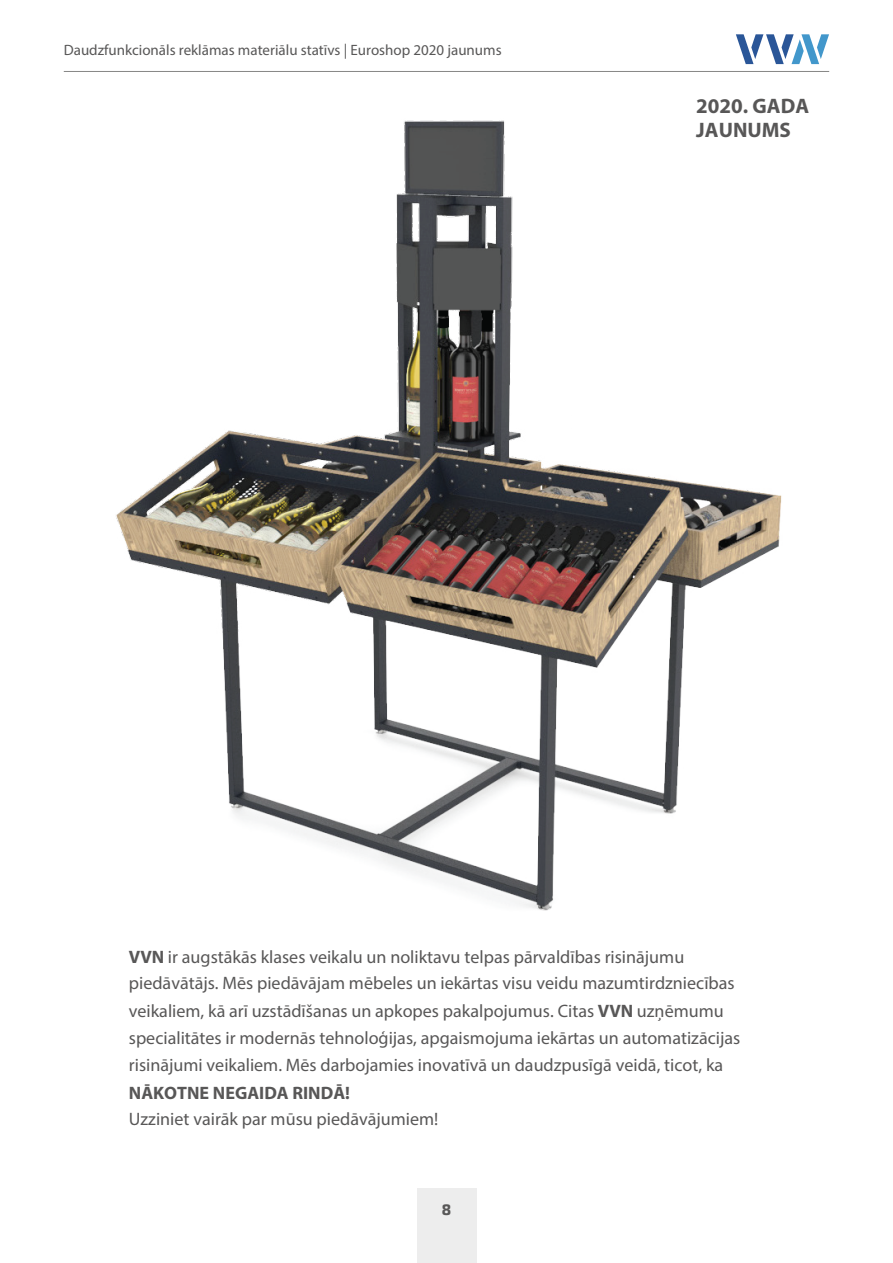
<style>
.page{position:relative;width:893px;height:1263px;background:#fff}
.page>*{position:absolute;margin:0;border:0;box-sizing:border-box;transform-origin:0 0}
.t1{font:700 21px/24px "Myriad Pro";color:#585757}
.t2{font:18px/27.2px "Myriad Pro";color:#585757}
.t3{font:700 18px "Myriad Pro";color:#585757}
.t4{font:15px "Myriad Pro";color:#585757}
.t5{font:700 15px "Etelka Text Pro";color:#585757}
.s1{font-weight:700}
</style>
<div class="page">
<hr style="left:64px;top:71px;width:765px;height:1px;background:#878786">
<div style="left:417px;top:1188px;width:59px;height:75px;background:#ededed"></div>
<img style="left:116px;top:120px;width:666px;height:791px">
<svg style="left:736px;top:34px;width:93px;height:30px"></svg>
<p class="t4" style="left:64px;top:41px;width:439px">Daudzfunkcionāls reklāmas materiālu statīvs | Euroshop 2020 jaunums</p>
<p class="t1" style="left:696px;top:94px;width:114px">2020. GADA<br>JAUNUMS</p>
<p class="t2" style="left:129px;top:942px;width:613px"><span class="s1">VVN</span> ir augstākās klases veikalu un noliktavu telpas pārvaldības risinājumu piedāvātājs. Mēs piedāvājam mēbeles un iekārtas visu veidu mazumtirdzniecības veikaliem, kā arī uzstādīšanas un apkopes pakalpojumus. Citas <span class="s1">VVN</span> uzņēmumu specialitātes ir modernās tehnoloģijas, apgaismojuma iekārtas un automatizācijas risinājumi veikaliem. Mēs darbojamies inovatīvā un daudzpusīgā veidā, ticot, ka</p>
<p class="t3" style="left:129px;top:1081px;width:223px">NĀKOTNE NEGAIDA RINDĀ!</p>
<p class="t2" style="left:129px;top:1105px;width:311px">Uzziniet vairāk par mūsu piedāvājumiem!</p>
<p class="t5" style="left:442px;top:1202px;width:11px">8</p>
</div>
